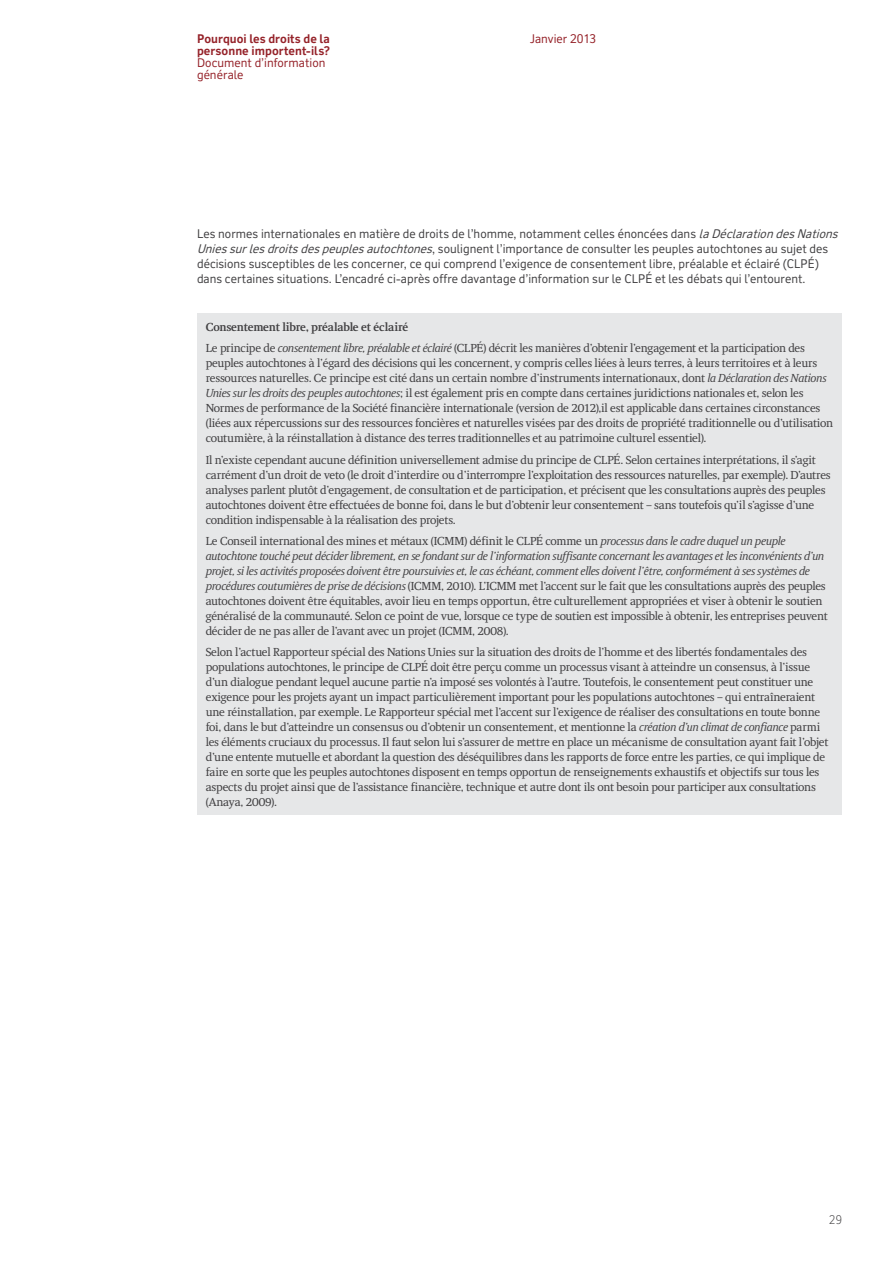
<style>
.page{position:relative;width:893px;height:1263px;background:#fff}
.page>*{position:absolute;margin:0;border:0;box-sizing:border-box;transform-origin:0 0}
.t1{font:12px/15px "RT Albanese";letter-spacing:-.025em;color:#414042}
.t2{font:12px/15px "RT Vickerman";letter-spacing:.005em;color:#414042}
.t3{font:700 12px/12px "RT Vickerman";letter-spacing:.005em;color:#952229}
.t4{font:12px/12px "RT Vickerman";color:#952229}
.t5{font:300 12px "RT Vickerman";color:#414042}
.s1{font-style:italic}
.s2{font-weight:700}
</style>
<div class="page">
<div style="left:197px;top:313px;width:645px;height:502px;background:#e6e7e8"></div>
<p class="t3" style="left:197px;top:32px;width:135px">Pourquoi les droits de la personne importent-ils?</p>
<p class="t4" style="left:197px;top:56px;width:130px">Document d’information générale</p>
<p class="t4" style="left:530px;top:32px;width:68px">Janvier 2013</p>
<p class="t2" style="left:197px;top:227px;width:646px">Les normes internationales en matière de droits de l’homme, notamment celles énoncées dans <span class="s1">laDéclarationdesNations Uniessurlesdroitsdespeuplesautochtones</span>, soulignent l’importance de consulter les peuples autochtones au sujet des décisions susceptibles de les concerner, ce qui comprend l’exigence de consentement libre, préalable et éclairé (CLPÉ) dans certaines situations. L’encadré ci-après offre davantage d’information sur le CLPÉ et les débats qui l’entourent.</p>
<p class="t1" style="left:206px;top:316px;width:601px;line-height:21.3px"><span class="s2">Consentement libre, préalable et éclairé<br></span>Le principe de <span class="s1">consentement libre, préalable et éclairé</span> (CLPÉ) décrit les manières d’obtenir l’engagement et la participation des</p>
<p class="t1" style="left:206px;top:356px;width:629px">peuples autochtones à l’égard des décisions qui les concernent, y compris celles liées à leurs terres, à leurs territoires et à leurs ressources naturelles. Ce principe est cité dans un certain nombre d’instruments internationaux, dont <span class="s1">la Déclaration des Nations Unies sur les droits des peuples autochtones</span>; il est également pris en compte dans certaines juridictions nationales et, selon les Normes de performance de la Société financière internationale (version de 2012),il est applicable dans certaines circonstances (liées aux répercussions sur des ressources foncières et naturelles visées par des droits de propriété traditionnelle ou d’utilisation coutumière, à la réinstallation à distance des terres traditionnelles et au patrimoine culturel essentiel).</p>
<p class="t1" style="left:206px;top:452px;width:626px">Il n’existe cependant aucune définition universellement admise du principe de CLPÉ. Selon certaines interprétations, il s’agit carrément d’un droit de veto (le droit d’interdire ou d’interrompre l’exploitation des ressources naturelles, par exemple). D’autres analyses parlent plutôt d’engagement, de consultation et de participation, et précisent que les consultations auprès des peuples autochtones doivent être effectuées de bonne foi, dans le but d’obtenir leur consentement – sans toutefois qu’il s’agisse d’une condition indispensable à la réalisation des projets.</p>
<p class="t1" style="left:206px;top:533px;width:624px">Le Conseil international des mines et métaux (ICMM) définit le CLPÉ comme un <span class="s1">processus dans le cadre duquel un peuple autochtone touché peut décider librement, en se fondant sur de l’information suffisante concernant les avantages et les inconvénients d’un projet, si les activités proposées doivent être poursuivies et, le cas échéant, comment elles doivent l’être, conformément à ses systèmes de procédures coutumières de prise de décisions</span> (ICMM, 2010). L’ICMM met l’accent sur le fait que les consultations auprès des peuples autochtones doivent être équitables, avoir lieu en temps opportun, être culturellement appropriées et viser à obtenir le soutien généralisé de la communauté. Selon ce point de vue, lorsque ce type de soutien est impossible à obtenir, les entreprises peuvent décider de ne pas aller de l’avant avec un projet (ICMM, 2008).</p>
<p class="t1" style="left:206px;top:645px;width:624px">Selon l’actuel Rapporteur spécial des Nations Unies sur la situation des droits de l’homme et des libertés fondamentales des populations autochtones, le principe de CLPÉ doit être perçu comme un processus visant à atteindre un consensus, à l’issue d’un dialogue pendant lequel aucune partie n’a imposé ses volontés à l’autre. Toutefois, le consentement peut constituer une exigence pour les projets ayant un impact particulièrement important pour les populations autochtones – qui entraîneraient une réinstallation, par exemple. Le Rapporteur spécial met l’accent sur l’exigence de réaliser des consultations en toute bonne foi, dans le but d’atteindre un consensus ou d’obtenir un consentement, et mentionne la <span class="s1">création d’un climat de confiance</span> parmi les éléments cruciaux du processus. Il faut selon lui s’assurer de mettre en place un mécanisme de consultation ayant fait l’objet d’une entente mutuelle et abordant la question des déséquilibres dans les rapports de force entre les parties, ce qui implique de faire en sorte que les peuples autochtones disposent en temps opportun de renseignements exhaustifs et objectifs sur tous les aspects du projet ainsi que de l’assistance financière, technique et autre dont ils ont besoin pour participer aux consultations (Anaya, 2009).</p>
<p class="t5" style="left:829px;top:1212px;width:14px">29</p>
</div>
